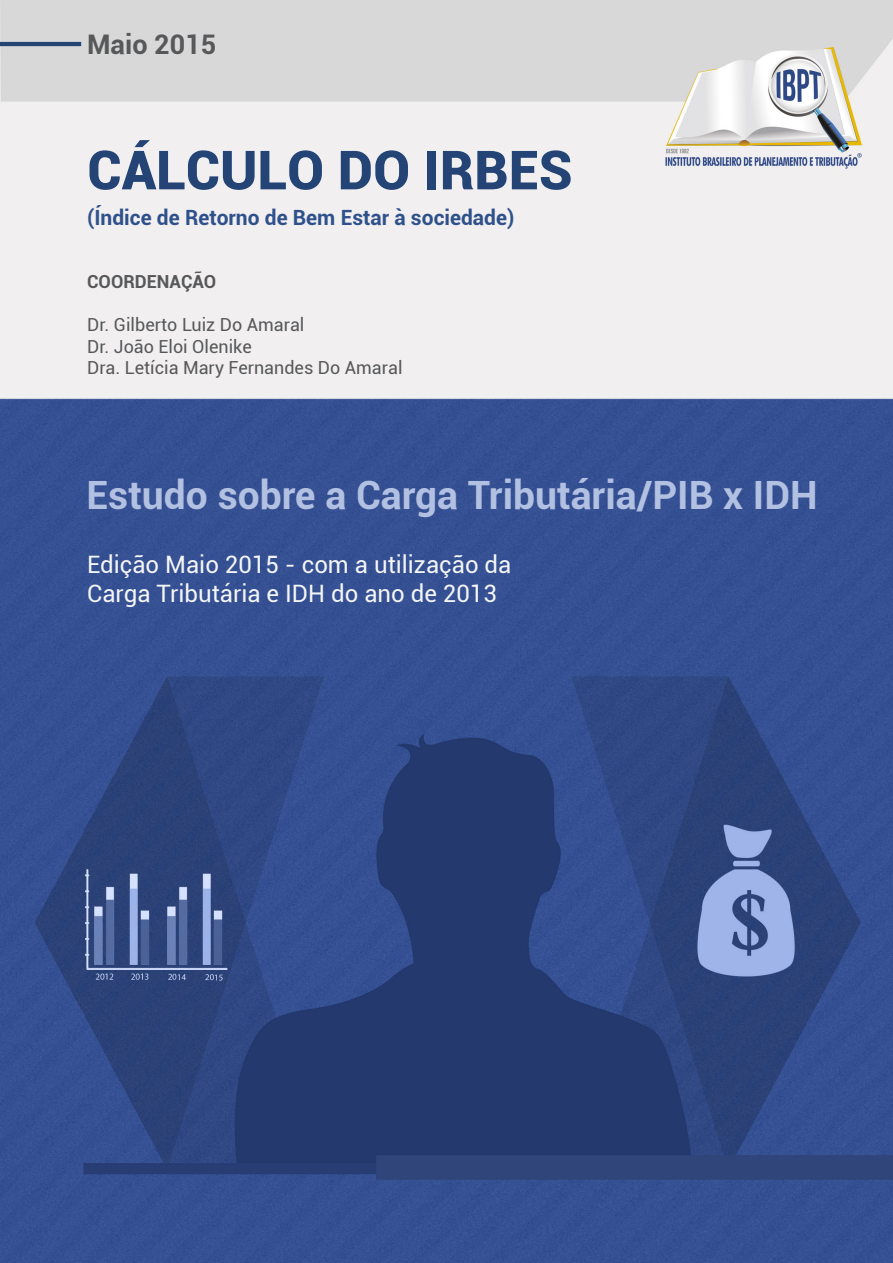
<style>
.page{position:relative;width:893px;height:1263px;background:#fff}
.page>*{position:absolute;margin:0;border:0;box-sizing:border-box;transform-origin:0 0}
.t1{font:900 54px "Roboto";color:#234475}
.t2{font:700 39px "Roboto";color:#b2c0e1}
.t3{font:700 27px "Roboto";color:#57585a}
.t4{font:24px/28.8px "Roboto";color:#f4f5f6}
.t5{font:700 21px "Roboto";color:#2f518b}
.t6{font:18px "Roboto";color:#57585a}
.t7{font:700 18px "Roboto";color:#57585a}
</style>
<div class="page">
<img style="left:0;top:0;width:893px;height:1263px">
<hr style="left:0;top:42px;width:81px;height:4px;background:#234475">
<p class="t3" style="left:87px;top:26px;width:131px">Maio 2015</p>
<p class="t1" style="left:87px;top:132px;width:487px">CÁLCULO DO IRBES</p>
<p class="t5" style="left:87px;top:203px;width:429px">(Índice de Retorno de Bem Estar à sociedade)</p>
<p class="t7" style="left:87px;top:269px;width:131px">COORDENAÇÃO</p>
<p class="t6" style="left:87px;top:312px;width:219px">Dr. Gilberto Luiz Do Amaral</p>
<p class="t6" style="left:87px;top:334px;width:166px">Dr. João Eloi Olenike</p>
<p class="t6" style="left:87px;top:355px;width:317px">Dra. Letícia Mary Fernandes Do Amaral</p>
<p class="t2" style="left:87px;top:468px;width:733px">Estudo sobre a Carga Tributária/PIB x IDH</p>
<p class="t4" style="left:87px;top:549px;width:426px">Edição Maio 2015 - com a utilização da<br>Carga Tributária e IDH do ano de 2013</p>
</div>
